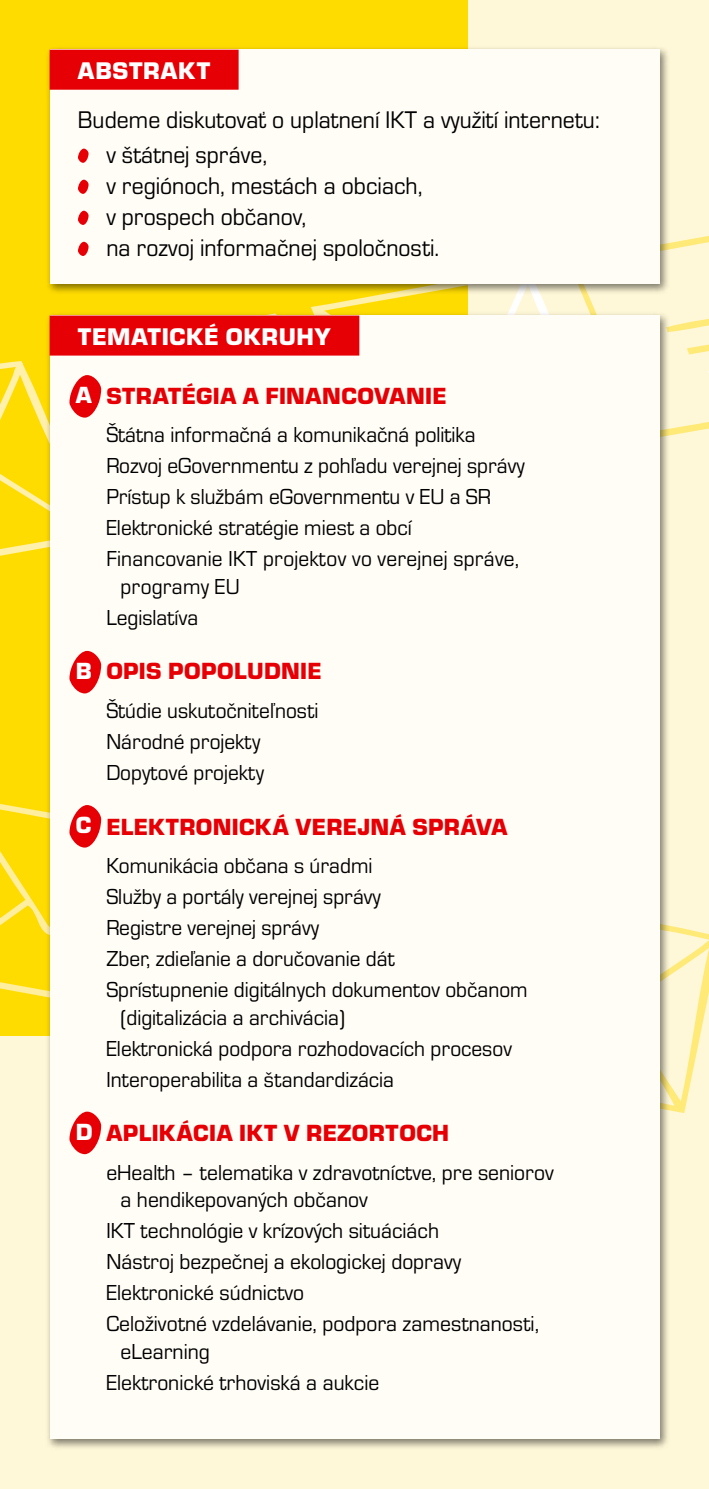
<style>
.page{position:relative;width:709px;height:1489px;background:#fff}
.page>*{position:absolute;margin:0;border:0;box-sizing:border-box;transform-origin:0 0}
.t1{font:25px/31px "Eurostile TEE";color:#000;scale:.95 1}
.t2{font:25px "Eurostile TEE Blac";letter-spacing:.03em;color:#fff}
.t3{font:24.25px "Eurostile TEE Blac";letter-spacing:.015em;color:#e60005}
.t4{font:24.25px "Eurostile TEE Blac";color:#fff}
.t5{font:22.5px/31px "Eurostile TEE";color:#000;scale:.95 1}
.t6{font:22.5px/31px "Eurostile TEE";color:#000;scale:.96 1}
</style>
<div class="page">
<div style="left:0;top:0;width:709px;height:1488px;background:#fff8d8"></div>
<div style="left:0;top:0;width:468px;height:1034px;background:#ffdc00"></div>
<svg style="left:0;top:361px;width:45px;height:195px"></svg>
<svg style="left:311px;top:236px;width:398px;height:200px"></svg>
<svg style="left:0;top:804px;width:45px;height:232px"></svg>
<svg style="left:670px;top:926px;width:39px;height:187px"></svg>
<div style="left:45px;top:311px;width:625px;height:1138px;background:#000;opacity:.5"></div>
<div style="left:50px;top:315px;width:609px;height:1124px;background:#fffdf6"></div>
<div style="left:50px;top:315px;width:309px;height:40px;background:#e60005"></div>
<div style="left:45px;top:45px;width:625px;height:250px;background:#000;opacity:.5"></div>
<div style="left:50px;top:50px;width:609px;height:234px;background:#fffdf6"></div>
<div style="left:50px;top:50px;width:189px;height:40px;background:#e60005"></div>
<svg style="left:78px;top:149px;width:11px;height:14px"></svg>
<svg style="left:78px;top:180px;width:11px;height:14px"></svg>
<svg style="left:78px;top:211px;width:11px;height:14px"></svg>
<svg style="left:78px;top:242px;width:11px;height:14px"></svg>
<svg style="left:69px;top:375px;width:32px;height:42px"></svg>
<svg style="left:69px;top:651px;width:32px;height:42px"></svg>
<svg style="left:69px;top:805px;width:32px;height:42px"></svg>
<svg style="left:69px;top:1111px;width:32px;height:43px"></svg>
<p class="t2" style="left:78px;top:57px;width:131px">ABSTRAKT</p>
<p class="t1" style="left:106px;top:103px;width:521px;line-height:34.5px;text-indent:-28px">Budeme diskutovať o uplatnení IKT a využití internetu: v štátnej správe,</p>
<p class="t1" style="left:106px;top:171px;width:352px">v regiónoch, mestách a obciach,<br>v prospech občanov,<br>na rozvoj informačnej spoločnosti.</p>
<p class="t2" style="left:78px;top:323px;width:254px">TEMATICKÉ OKRUHY</p>
<p class="t3" style="left:106px;top:382px;width:341px">STRATÉGIA A FINANCOVANIE</p>
<p class="t5" style="left:106px;top:419px;width:442px">Štátna informačná a komunikačná politika Rozvoj eGovernmentu z pohľadu verejnej správy Prístup k službám eGovernmentu v EU a SR Elektronické stratégie miest a obcí Financovanie IKT projektov vo verejnej správe,</p>
<p class="t5" style="left:106px;top:571px;width:142px;text-indent:14px">programy EU<br>Legislatíva</p>
<p class="t3" style="left:78px;top:658px;width:245px">OPIS POPOLUDNIE</p>
<p class="t5" style="left:106px;top:695px;width:225px">Štúdie uskutočniteľnosti<br>Národné projekty<br>Dopytové projekty</p>
<p class="t3" style="left:78px;top:813px;width:431px">ELEKTRONICKÁ VEREJNÁ SPRÁVA</p>
<p class="t5" style="left:106px;top:850px;width:445px">Komunikácia občana s úradmi<br>Služby a portály verejnej správy<br>Registre verejnej správy<br>Zber, zdieľanie a doručovanie dát<br>Sprístupnenie digitálnych dokumentov občanom</p>
<p class="t5" style="left:106px;top:1002px;width:428px;text-indent:14px">(digitalizácia a archivácia)<br>Elektronická podpora rozhodovacích procesov<br>Interoperabilita a štandardizácia</p>
<p class="t3" style="left:78px;top:1119px;width:21px">AP</p>
<p class="t3" style="left:139px;top:1119px;width:312px">LIKÁCIA IKT V REZORTOCH</p>
<p class="t6" style="left:120px;top:1158px;width:453px;line-height:27.5px;text-indent:-14px">eHealth – telematika v zdravotníctve, pre seniorov a hendikepovaných občanov</p>
<p class="t6" style="left:106px;top:1215px;width:452px">IKT technológie v krízových situáciách<br>Nástroj bezpečnej a ekologickej dopravy Elektronické súdnictvo<br>Celoživotné vzdelávanie, podpora zamestnanosti,</p>
<p class="t6" style="left:106px;top:1336px;width:286px;text-indent:14px">eLearning<br>Elektronické trhoviská a aukcie</p>
<p class="t4" style="left:76px;top:382px;width:18px">A</p>
<p class="t4" style="left:76px;top:658px;width:15px">B</p>
<p class="t4" style="left:76px;top:812px;width:16px">C</p>
<p class="t4" style="left:76px;top:1118px;width:16px">D</p>
</div>
